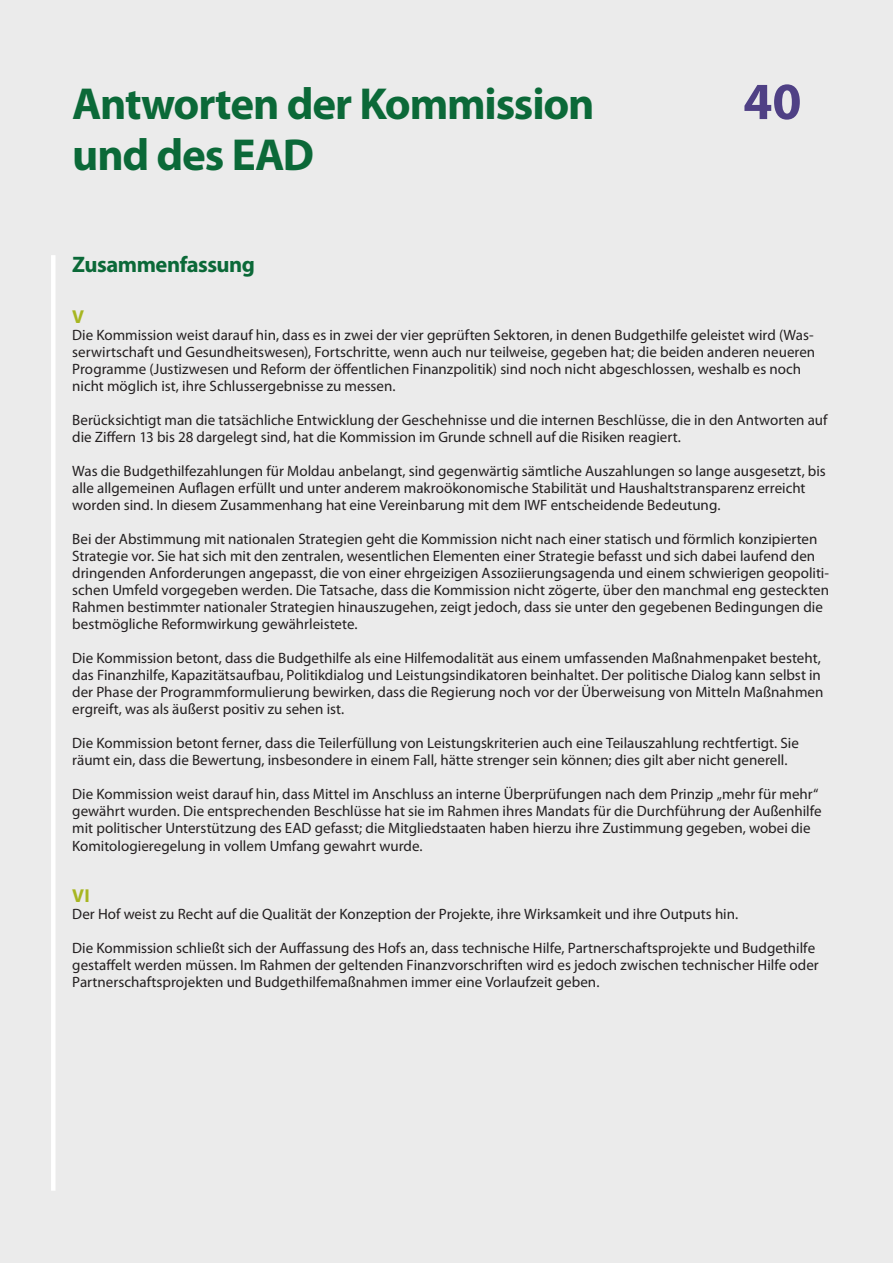
<style>
.page{position:relative;width:893px;height:1263px;background:#ebebeb}
.page>*{position:absolute;margin:0;border:0;box-sizing:border-box;transform-origin:0 0}
.t1{font:700 52.5px "Myriad Pro";color:#4f4085}
.K_01_-_REP_TITRE_1{font:700 45px "Myriad Pro";letter-spacing:-.025em;color:#0b6938}
.K_02_-_REP_TITRE_1_1{font:700 22.5px "Myriad Pro";letter-spacing:-.025em;color:#0b6938}
.K_03_-_REP_CHIFFRE{font:700 18.75px "Myriad Pro";color:#a7b621}
.K_04_-_REP_TEXTE_COU{font:15px/17px "Myriad Pro";color:#231f20}
</style>
<div class="page">
<div style="left:51px;top:255px;width:5px;height:936px;background:#fff"></div>
<p class="K_01_-_REP_TITRE_1" style="left:72px;top:75px;width:524px">Antworten der Kommission</p>
<p class="t1" style="left:743px;top:67px;width:60px">40</p>
<p class="K_01_-_REP_TITRE_1" style="left:72px;top:126px;width:243px">und des EAD</p>
<p class="K_02_-_REP_TITRE_1_1" style="left:72px;top:250px;width:184px">Zusammenfassung</p>
<p class="K_03_-_REP_CHIFFRE" style="left:72px;top:305px;width:13px">V</p>
<p class="K_04_-_REP_TEXTE_COU" style="left:72px;top:326px;width:744px">Die Kommission weist darauf hin, dass es in zwei der vier geprüften Sektoren, in denen Budgethilfe geleistet wird (Was&shy;serwirtschaft und Gesundheitswesen), Fortschritte, wenn auch nur teilweise, gegeben hat; die beiden anderen neueren Programme (Justizwesen und Reform der öffentlichen Finanzpolitik) sind noch nicht abgeschlossen, weshalb es noch nicht möglich ist, ihre Schlussergebnisse zu messen.</p>
<p class="K_04_-_REP_TEXTE_COU" style="left:72px;top:411px;width:757px">Berücksichtigt man die tatsächliche Entwicklung der Geschehnisse und die internen Beschlüsse, die in den Antworten auf die Ziffern 13 bis 28 dargelegt sind, hat die Kommission im Grunde schnell auf die Risiken reagiert.</p>
<p class="K_04_-_REP_TEXTE_COU" style="left:72px;top:462px;width:755px">Was die Budgethilfezahlungen für Moldau anbelangt, sind gegenwärtig sämtliche Auszahlungen so lange ausgesetzt, bis alle allgemeinen Auflagen erfüllt und unter anderem makroökonomische Stabilität und Haushaltstransparenz erreicht worden sind. In diesem Zusammenhang hat eine Vereinbarung mit dem IWF entscheidende Bedeutung.</p>
<p class="K_04_-_REP_TEXTE_COU" style="left:72px;top:531px;width:758px">Bei der Abstimmung mit nationalen Strategien geht die Kommission nicht nach einer statisch und förmlich konzipierten Strategie vor. Sie hat sich mit den zentralen, wesentlichen Elementen einer Strategie befasst und sich dabei laufend den dringenden Anforderungen angepasst, die von einer ehrgeizigen Assoziierungsagenda und einem schwierigen geopoliti&shy;schen Umfeld vorgegeben werden. Die Tatsache, dass die Kommission nicht zögerte, über den manchmal eng gesteckten Rahmen bestimmter nationaler Strategien hinauszugehen, zeigt jedoch, dass sie unter den gegebenen Bedingungen die bestmögliche Reformwirkung gewährleistete.</p>
<p class="K_04_-_REP_TEXTE_COU" style="left:72px;top:650px;width:753px">Die Kommission betont, dass die Budgethilfe als eine Hilfemodalität aus einem umfassenden Maßnahmenpaket besteht, das Finanzhilfe, Kapazitätsaufbau, Politikdialog und Leistungsindikatoren beinhaltet. Der politische Dialog kann selbst in der Phase der Programmformulierung bewirken, dass die Regierung noch vor der Überweisung von Mitteln Maßnahmen ergreift, was als äußerst positiv zu sehen ist.</p>
<p class="K_04_-_REP_TEXTE_COU" style="left:72px;top:735px;width:728px">Die Kommission betont ferner, dass die Teilerfüllung von Leistungskriterien auch eine Teilauszahlung rechtfertigt. Sie räumt ein, dass die Bewertung, insbesondere in einem Fall, hätte strenger sein können; dies gilt aber nicht generell.</p>
<p class="K_04_-_REP_TEXTE_COU" style="left:72px;top:786px;width:751px">Die Kommission weist darauf hin, dass Mittel im Anschluss an interne Überprüfungen nach dem Prinzip „mehr für mehr“ gewährt wurden. Die entsprechenden Beschlüsse hat sie im Rahmen ihres Mandats für die Durchführung der Außenhilfe mit politischer Unterstützung des EAD gefasst; die Mitgliedstaaten haben hierzu ihre Zustimmung gegeben, wobei die Komitologieregelung in vollem Umfang gewahrt wurde.</p>
<p class="K_03_-_REP_CHIFFRE" style="left:72px;top:883px;width:19px">VI</p>
<p class="K_04_-_REP_TEXTE_COU" style="left:72px;top:905px;width:667px">Der Hof weist zu Recht auf die Qualität der Konzeption der Projekte, ihre Wirksamkeit und ihre Outputs hin.</p>
<p class="K_04_-_REP_TEXTE_COU" style="left:72px;top:939px;width:748px">Die Kommission schließt sich der Auffassung des Hofs an, dass technische Hilfe, Partnerschaftsprojekte und Budgethilfe gestaffelt werden müssen. Im Rahmen der geltenden Finanzvorschriften wird es jedoch zwischen technischer Hilfe oder<br>Partnerschaftsprojekten und Budgethilfemaßnahmen immer eine Vorlaufzeit geben.</p>
</div>
